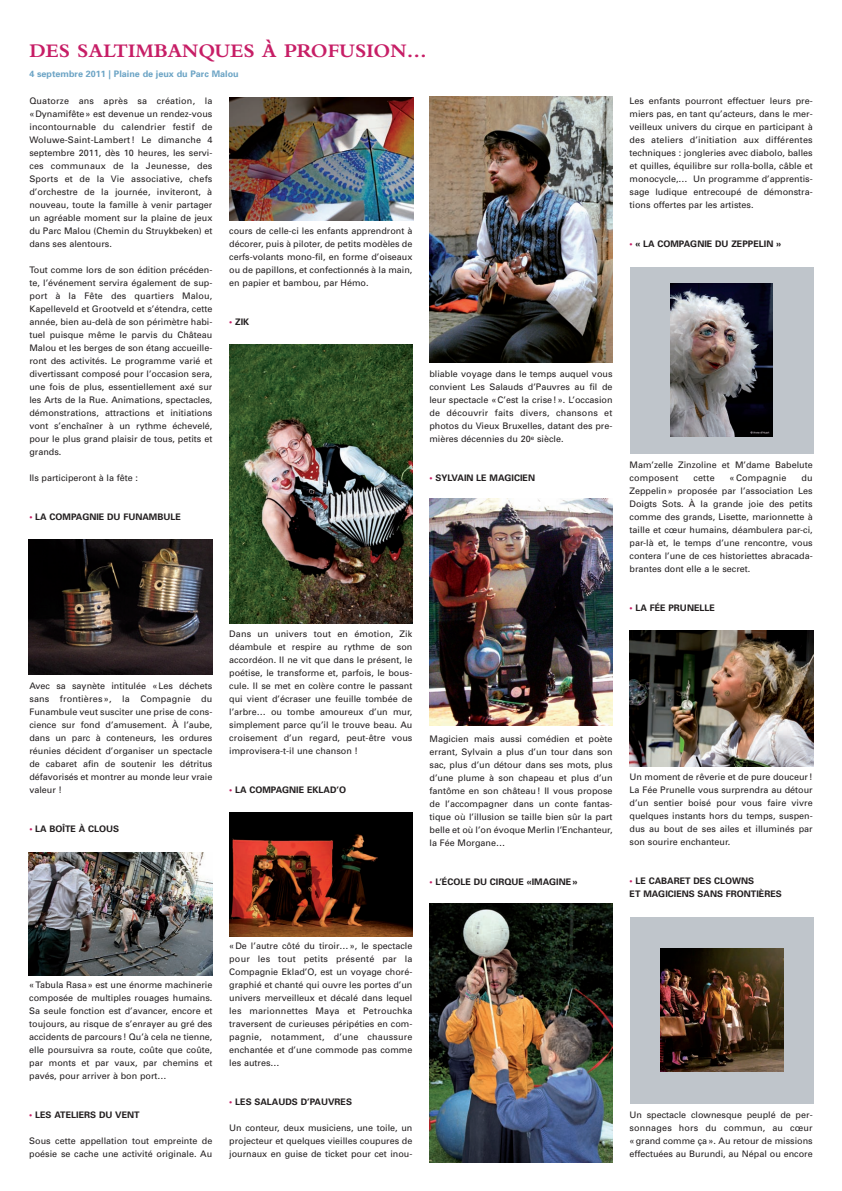
<style>
.page{position:relative;width:842px;height:1191px;background:#fff}
.page>*{position:absolute;margin:0;border:0;box-sizing:border-box;transform-origin:0 0}
.t1{font:700 20px "Bembo";color:#c71e66}
.t2{font:9px/13px "Univers";color:#231f20;text-align:justify}
.t3{font:700 9px/13px "Univers";color:#231f20}
.t4{font:700 9px "Univers";color:#6ca4c5}
.t5{font:9px "Univers";letter-spacing:.02em;color:#231f20}
.s1{color:#c71e66}
</style>
<div class="page">
<img style="left:28px;top:540px;width:184px;height:135px">
<img style="left:230px;top:97px;width:183px;height:123px">
<img style="left:229px;top:345px;width:183px;height:278px">
<img style="left:28px;top:852px;width:184px;height:123px">
<img style="left:430px;top:97px;width:182px;height:265px">
<img style="left:429px;top:498px;width:183px;height:227px">
<img style="left:230px;top:813px;width:182px;height:123px">
<div style="left:630px;top:267px;width:184px;height:186px;background:#bfc5cb"></div>
<img style="left:671px;top:283px;width:102px;height:154px">
<img style="left:630px;top:631px;width:184px;height:135px">
<div style="left:630px;top:917px;width:184px;height:186px;background:#bfc5cb"></div>
<img style="left:660px;top:948px;width:123px;height:123px">
<img style="left:429px;top:904px;width:183px;height:258px">
<h1 class="t1" style="left:29px;top:44px;width:399px">DES SALTIMBANQUES À PROFUSION…</h1>
<p class="t4" style="left:29px;top:70px;width:211px">4 septembre 2011 | Plaine de jeux du Parc Malou</p>
<p class="t2" style="left:29px;top:95px;width:185px">Quatorze ans après sa création, la «Dynamifête» est devenue un rendez-vous incontournable du calendrier festif de Woluwe-Saint-Lambert ! Le dimanche 4 septembre 2011, dès 10 heures, les servi&shy;ces communaux de la Jeunesse, des Sports et de la Vie associative, chefs d’orchestre de la journée, inviteront, à nouveau, toute la famille à venir partager un agréable moment sur la plaine de jeux du Parc Malou (Chemin du Struykbeken) et dans ses alentours.</p>
<p class="t2" style="left:29px;top:264px;width:185px">Tout comme lors de son édition précéden&shy;te, l’événement servira également de sup&shy;port à la Fête des quartiers Malou, Kapelleveld et Grootveld et s’étendra, cette année, bien au-delà de son périmètre habi&shy;tuel puisque même le parvis du Château Malou et les berges de son étang accueille&shy;ront des activités. Le programme varié et divertissant composé pour l’occasion sera, une fois de plus, essentiellement axé sur les Arts de la Rue. Animations, spectacles, démonstrations, attractions et initiations vont s’enchaîner à un rythme échevelé, pour le plus grand plaisir de tous, petits et grands.</p>
<p class="t2" style="left:29px;top:472px;width:110px">Ils participeront à la fête :</p>
<p class="t3" style="left:29px;top:511px;width:153px"><span class="s1">•</span> LA COMPAGNIE DU FUNAMBULE</p>
<p class="t2" style="left:229px;top:225px;width:185px">cours de celle-ci les enfants apprendront à décorer, puis à piloter, de petits modèles de cerfs-volants mono-fil, en forme d’oiseaux ou de papillons, et confectionnés à la main, en papier et bambou, par Hémo.</p>
<p class="t3" style="left:229px;top:316px;width:21px"><span class="s1">•</span> ZIK</p>
<p class="t2" style="left:429px;top:368px;width:185px">bliable voyage dans le temps auquel vous convient Les Salauds d’Pauvres au fil de leur spectacle «C’est la crise!». L’occasion de découvrir faits divers, chansons et photos du Vieux Bruxelles, datant des pre&shy;mières décennies du 20<sup>e</sup> siècle.</p>
<p class="t3" style="left:429px;top:472px;width:107px"><span class="s1">•</span> SYLVAIN LE MAGICIEN</p>
<p class="t2" style="left:29px;top:680px;width:185px">Avec sa saynète intitulée «Les déchets sans frontières », la Compagnie du Funambule veut susciter une prise de cons&shy;cience sur fond d’amusement. À l’aube, dans un parc à conteneurs, les ordures réunies décident d’organiser un spectacle de cabaret afin de soutenir les détritus défavorisés et montrer au monde leur vraie valeur !</p>
<p class="t3" style="left:29px;top:823px;width:91px"><span class="s1">•</span> LA BOÎTE À CLOUS</p>
<p class="t2" style="left:229px;top:628px;width:185px">Dans un univers tout en émotion, Zik déambule et respire au rythme de son accordéon. Il ne vit que dans le présent, le poétise, le transforme et, parfois, le bous&shy;cule. Il se met en colère contre le passant qui vient d’écraser une feuille tombée de l’arbre… ou tombe amoureux d’un mur, simplement parce qu’il le trouve beau. Au croisement d’un regard, peut-être vous improvisera-t-il une chanson !</p>
<p class="t3" style="left:229px;top:784px;width:118px"><span class="s1">•</span> LA COMPAGNIE EKLAD’O</p>
<p class="t2" style="left:429px;top:732px;width:185px">Magicien mais aussi comédien et poète errant, Sylvain a plus d’un tour dans son sac, plus d’un détour dans ses mots, plus d’une plume à son chapeau et plus d’un fantôme en son château! Il vous propose de l’accompagner dans un conte fantas&shy;tique où l’illusion se taille bien sûr la part belle et où l’on évoque Merlin l’Enchanteur, la Fée Morgane…</p>
<p class="t3" style="left:429px;top:875px;width:149px"><span class="s1">•</span> L’ÉCOLE DU CIRQUE «IMAGINE»</p>
<p class="t2" style="left:630px;top:95px;width:185px">Les enfants pourront effectuer leurs pre&shy;miers pas, en tant qu’acteurs, dans le mer&shy;veilleux univers du cirque en participant à des ateliers d’initiation aux différentes techniques : jongleries avec diabolo, balles et quilles, équilibre sur rolla-bolla, câble et monocycle,… Un programme d’apprentis&shy;sage ludique entrecoupé de démonstra&shy;tions offertes par les artistes.</p>
<p class="t3" style="left:630px;top:238px;width:153px"><span class="s1">•</span> « LA COMPAGNIE DU ZEPPELIN »</p>
<p class="t2" style="left:630px;top:459px;width:185px">Mam’zelle Zinzoline et M’dame Babelute composent</p>
<p class="t2" style="left:693px;top:472px;width:23px">cette</p>
<p class="t5" style="left:730px;top:475px;width:58px">« Compagnie</p>
<p class="t2" style="left:630px;top:472px;width:185px;text-indent:172px">du Zeppelin» proposée par l’association Les Doigts Sots. À la grande joie des petits comme des grands, Lisette, marionnette à taille et cœur humains, déambulera par-ci, par-là et, le temps d’une rencontre, vous contera l’une de ces historiettes abracada&shy;brantes dont elle a le secret.</p>
<p class="t3" style="left:630px;top:602px;width:87px"><span class="s1">•</span> LA FÉE PRUNELLE</p>
<p class="t2" style="left:630px;top:771px;width:185px">Un moment de rêverie et de pure douceur!<br>La Fée Prunelle vous surprendra au détour d’un sentier boisé pour vous faire vivre quelques instants hors du temps, suspen&shy;dus au bout de ses ailes et illuminés par son sourire enchanteur.</p>
<p class="t3" style="left:630px;top:875px;width:154px"><span class="s1">•</span> LE CABARET DES CLOWNS<br>ET MAGICIENS SANS FRONTIÈRES</p>
<p class="t2" style="left:29px;top:979px;width:185px">«Tabula Rasa» est une énorme machinerie composée de multiples rouages humains.<br>Sa seule fonction est d’avancer, encore et toujours, au risque de s’enrayer au gré des accidents de parcours! Qu’à cela ne tienne, elle poursuivra sa route, coûte que coûte, par monts et par vaux, par chemins et pavés, pour arriver à bon port…</p>
<p class="t3" style="left:29px;top:1109px;width:112px"><span class="s1">•</span> LES ATELIERS DU VENT</p>
<p class="t2" style="left:29px;top:1135px;width:185px">Sous cette appellation tout empreinte de poésie se cache une activité originale. Au</p>
<p class="t2" style="left:229px;top:940px;width:185px">«De l’autre côté du tiroir…», le spectacle pour les tout petits présenté par la Compagnie Eklad’O, est un voyage choré&shy;graphié et chanté qui ouvre les portes d’un univers merveilleux et décalé dans lequel les marionnettes Maya et Petrouchka traversent de curieuses péripéties en com&shy;pagnie, notamment, d’une chaussure enchantée et d’une commode pas comme les autres…</p>
<p class="t3" style="left:229px;top:1096px;width:124px"><span class="s1">•</span> LES SALAUDS D’PAUVRES</p>
<p class="t2" style="left:229px;top:1122px;width:185px">Un conteur, deux musiciens, une toile, un projecteur et quelques vieilles coupures de journaux en guise de ticket pour cet inou-</p>
<p class="t2" style="left:630px;top:1109px;width:185px">Un spectacle clownesque peuplé de per&shy;sonnages hors du commun, au cœur «grand comme ça». Au retour de missions effectuées au Burundi, au Népal ou encore</p>
</div>
